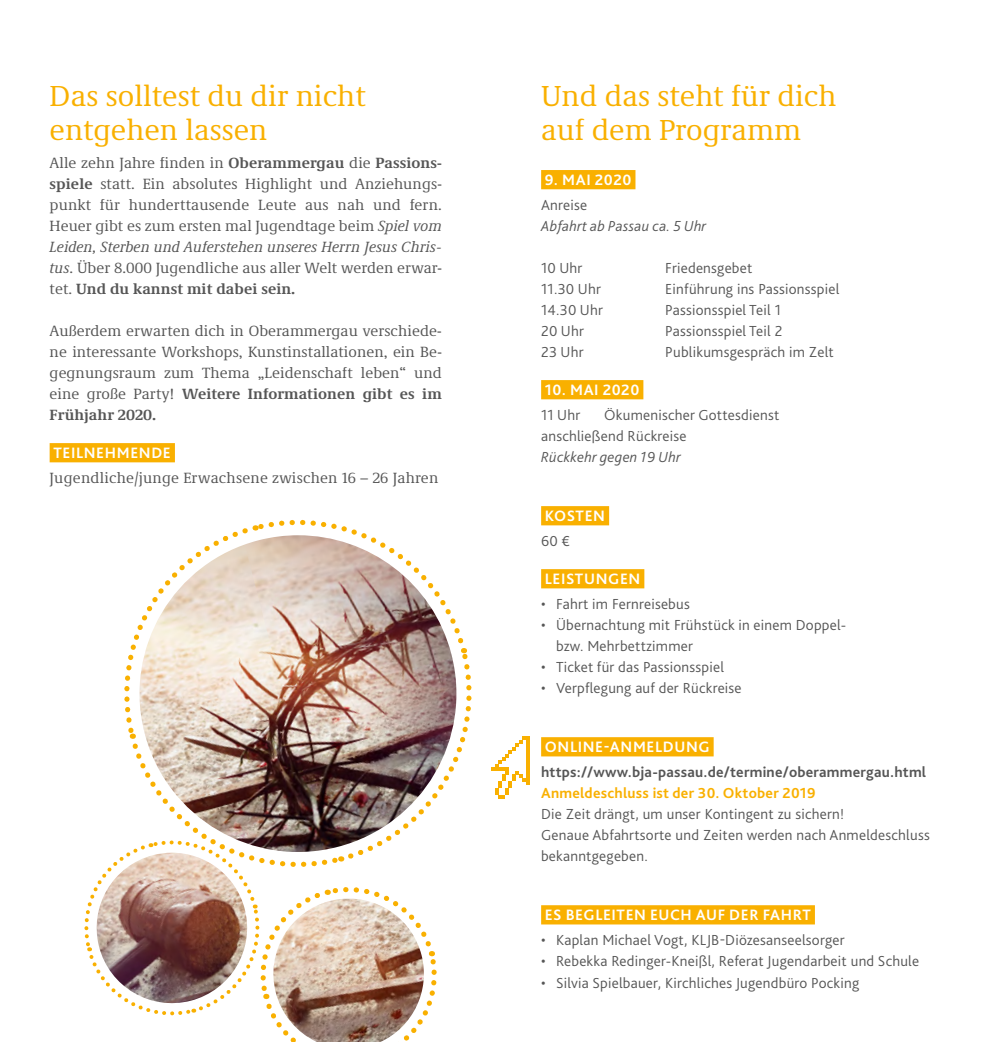
<style>
.page{position:relative;width:983px;height:1042px;background:#fff}
.page>*{position:absolute;margin:0;border:0;box-sizing:border-box;transform-origin:0 0}
.Headline___Flyer{font:29.75px/33.2px "Demos Next Pro";color:#f9b000}
.Markette_Info___Flye{font:700 15.75px "Bliss Pro";letter-spacing:.04em;color:#fff}
.Fließtext_Info___Fly{font:300 15.22px/21px "Bliss Pro";letter-spacing:.015em;color:#565656}
.Fließtext___Flyer{font:15.22px/21px "Demos Next Pro";letter-spacing:.005em;color:#565656;text-align:justify}
.Fließtext_Info___Fly-2{font:700 15.22px/21px "Bliss Pro";letter-spacing:.015em;color:#565656}
.Fließtext_Info___Fly-3{font:italic 300 15.22px "Bliss Pro";letter-spacing:.015em;color:#565656}
.s1{font-weight:700}
.s2{font-style:italic}
.s3{color:#f9b000}
</style>
<div class="page">
<div style="left:50px;top:443px;width:125px;height:19px;background:#f9b000"></div>
<div style="left:541px;top:170px;width:94px;height:19px;background:#f9b000"></div>
<div style="left:541px;top:380px;width:102px;height:19px;background:#f9b000"></div>
<div style="left:541px;top:506px;width:68px;height:19px;background:#f9b000"></div>
<div style="left:541px;top:569px;width:103px;height:19px;background:#f9b000"></div>
<div style="left:541px;top:737px;width:172px;height:19px;background:#f9b000"></div>
<div style="left:541px;top:905px;width:273px;height:19px;background:#f9b000"></div>
<img style="left:84px;top:519px;width:388px;height:523px">
<img style="left:89px;top:852px;width:166px;height:159px">
<svg style="left:525px;top:737px;width:4px;height:48px"></svg>
<hr style="left:491px;top:767px;width:17px;height:4px;background:#f9b000">
<svg style="left:495px;top:737px;width:30px;height:61px"></svg>
<p class="Headline___Flyer" style="left:50px;top:78px;width:317px">Das solltest du dir nicht entgehen lassen</p>
<p class="Fließtext___Flyer" style="left:50px;top:152px;width:393px">Alle zehn Jahre finden in <span class="s1">Oberammergau</span> die <span class="s1">Passions&shy;spiele</span> statt. Ein absolutes Highlight und Anziehungs&shy;punkt für hunderttausende Leute aus nah und fern.<br>Heuer gibt es zum ersten mal Jugendtage beim <span class="s2">Spiel vom Leiden, Sterben und Auferstehen unseres Herrn Jesus Chris&shy;tus</span>. Über 8.000 Jugendliche aus aller Welt werden erwar&shy;tet. <span class="s1">Und du kannst mit dabei sein.</span></p>
<p class="Fließtext___Flyer" style="left:50px;top:320px;width:393px">Außerdem erwarten dich in Oberammergau verschiede&shy;ne interessante Workshops, Kunstinstallationen, ein Be&shy;gegnungsraum zum Thema „Leidenschaft leben“ und eine große Party! <span class="s1">Weitere Informationen gibt es im Frühjahr 2020.</span></p>
<p class="Markette_Info___Flye" style="left:53px;top:443px;width:119px">TEILNEHMENDE</p>
<p class="Fließtext___Flyer" style="left:50px;top:467px;width:390px">Jugendliche/junge Erwachsene zwischen 16 – 26 Jahren</p>
<p class="Headline___Flyer" style="left:541px;top:78px;width:297px">Und das steht für dich auf dem Programm</p>
<p class="Markette_Info___Flye" style="left:544px;top:170px;width:88px">9. MAI 2020</p>
<p class="Fließtext_Info___Fly" style="left:541px;top:195px;width:47px">Anreise</p>
<p class="Fließtext_Info___Fly-3" style="left:541px;top:217px;width:167px">Abfahrt ab Passau ca. 5 Uhr</p>
<p class="Fließtext_Info___Fly" style="left:541px;top:258px;width:43px">10 Uhr</p>
<p class="Fließtext_Info___Fly" style="left:665px;top:258px;width:89px">Friedensgebet</p>
<p class="Fließtext_Info___Fly" style="left:541px;top:279px;width:61px">11.30 Uhr</p>
<p class="Fließtext_Info___Fly" style="left:665px;top:279px;width:176px">Einführung ins Passionsspiel</p>
<p class="Fließtext_Info___Fly" style="left:541px;top:300px;width:63px">14.30 Uhr</p>
<p class="Fließtext_Info___Fly" style="left:665px;top:300px;width:117px">Passionsspiel Teil 1</p>
<p class="Fließtext_Info___Fly" style="left:541px;top:321px;width:44px">20 Uhr</p>
<p class="Fließtext_Info___Fly" style="left:665px;top:321px;width:119px">Passionsspiel Teil 2</p>
<p class="Fließtext_Info___Fly" style="left:541px;top:342px;width:44px">23 Uhr</p>
<p class="Fließtext_Info___Fly" style="left:665px;top:342px;width:170px">Publikumsgespräch im Zelt</p>
<p class="Markette_Info___Flye" style="left:544px;top:380px;width:96px">10. MAI 2020</p>
<p class="Fließtext_Info___Fly" style="left:541px;top:405px;width:41px">11 Uhr</p>
<p class="Fließtext_Info___Fly" style="left:541px;top:405px;width:240px;text-indent:63px">Ökumenischer Gottesdienst anschließend Rückreise<br><span class="s2">Rückkehr gegen 19 Uhr</span></p>
<p class="Markette_Info___Flye" style="left:544px;top:506px;width:62px">KOSTEN</p>
<p class="Fließtext_Info___Fly" style="left:541px;top:531px;width:30px">60 €</p>
<p class="Markette_Info___Flye" style="left:544px;top:569px;width:97px">LEISTUNGEN</p>
<p class="Fließtext_Info___Fly" style="left:541px;top:594px;width:150px">• Fahrt im Fernreisebus</p>
<p class="Fließtext_Info___Fly" style="left:556px;top:615px;width:292px;text-indent:-15px">• Übernachtung mit Frühstück in einem Doppel&shy;bzw. Mehrbettzimmer</p>
<p class="Fließtext_Info___Fly" style="left:541px;top:657px;width:184px">• Ticket für das Passionsspiel</p>
<p class="Fließtext_Info___Fly" style="left:541px;top:678px;width:202px">• Verpflegung auf der Rückreise</p>
<p class="Markette_Info___Flye" style="left:544px;top:737px;width:166px">ONLINE-ANMELDUNG</p>
<p class="Fließtext_Info___Fly-2" style="left:541px;top:762px;width:386px">https://www.bja-passau.de/termine/oberammergau.html<br><span class="s3">Anmeldeschluss ist der 30. Oktober 2019</span></p>
<p class="Fließtext_Info___Fly" style="left:541px;top:804px;width:304px">Die Zeit drängt, um unser Kontingent zu sichern!</p>
<p class="Fließtext_Info___Fly" style="left:541px;top:825px;width:390px">Genaue Abfahrtsorte und Zeiten werden nach Anmeldeschluss bekanntgegeben.</p>
<p class="Markette_Info___Flye" style="left:544px;top:905px;width:267px">ES BEGLEITEN EUCH AUF DER FAHRT</p>
<p class="Fließtext_Info___Fly" style="left:541px;top:930px;width:305px">• Kaplan Michael Vogt, KLJB-Diözesanseelsorger</p>
<p class="Fließtext_Info___Fly" style="left:541px;top:951px;width:379px">• Rebekka Redinger-Kneißl, Referat Jugendarbeit und Schule</p>
<p class="Fließtext_Info___Fly" style="left:541px;top:972px;width:319px">• Silvia Spielbauer, Kirchliches Jugendbüro Pocking</p>
</div>
